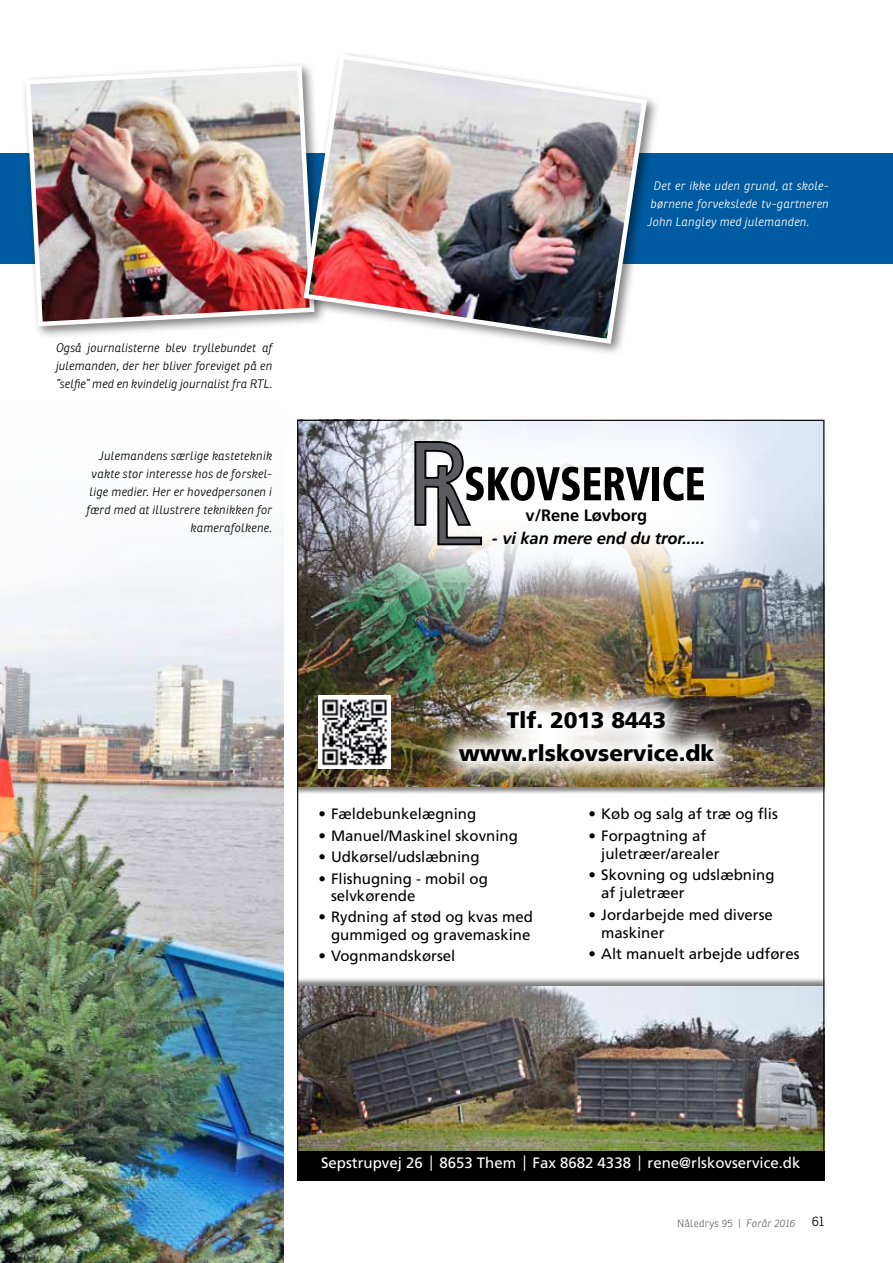
<style>
.page{position:relative;width:893px;height:1263px;background:#fff}
.page>*{position:absolute;margin:0;border:0;box-sizing:border-box;transform-origin:0 0}
.t1{font:900 22.5px/33px "Frutiger";letter-spacing:-.005em;color:#000;text-align:center}
.t2{font:italic 700 16.5px "Frutiger";letter-spacing:-.005em;color:#000}
.t3{font:700 16.5px "Frutiger";letter-spacing:-.005em;color:#000}
.t4{font:15px/17.2px "Frutiger";color:#000}
.t5{font:15px "Frutiger";color:#fff}
.t6{font:italic 300 12px/18px "Ronnia Fyens";letter-spacing:.015em;color:#000;text-align:right}
.t7{font:italic 300 12px/18px "Ronnia Fyens";letter-spacing:.015em;color:#fff;text-align:justify}
.t8{font:300 10.5px "Ronnia Fyens";letter-spacing:.025em;color:#68676c}
.s1{font-family:"Times New Roman";font-size:12.75px}
.s2{font-style:italic}
.s3{font-size:13.5px;color:#000}
</style>
<div class="page">
<img style="left:0;top:575px;width:284px;height:688px">
<div style="left:0;top:153px;width:893px;height:111px;background:#005a9f"></div>
<div style="left:297px;top:977px;width:527px;height:191px;background:#000;opacity:.5"></div>
<img style="left:299px;top:986px;width:523px;height:165px">
<div style="left:297px;top:1151px;width:527px;height:30px;background:#000"></div>
<div style="left:297px;top:420px;width:527px;height:375px;background:#000;opacity:.5"></div>
<img style="left:299px;top:422px;width:523px;height:364px">
<img style="left:323px;top:422px;width:470px;height:214px">
<div style="left:652px;top:467px;width:7px;height:33px;background:#000"></div>
<svg style="left:663px;top:467px;width:41px;height:34px"></svg>
<svg style="left:414px;top:441px;width:236px;height:105px"></svg>
<img style="left:318px;top:696px;width:73px;height:72px">
<img style="left:433px;top:684px;width:307px;height:104px">
<div style="left:21px;top:61px;width:307px;height:279px;background:#000;opacity:.5"></div>
<img style="left:23px;top:63px;width:277px;height:266px">
<div style="left:300px;top:50px;width:360px;height:307px;background:#000;opacity:.5"></div>
<img style="left:301px;top:51px;width:349px;height:295px">
<p class="t6" style="left:56px;top:339px;width:218px;text-align:justify">Også journalisterne blev tryllebundet af julemanden, der her bliver foreviget på en ”selfie” med en kvindelig journalist fra RTL.</p>
<p class="t6" style="left:86px;top:447px;width:187px">Julemandens særlige kasteteknik vakte stor interesse hos de forskel&shy;lige medier. Her er hovedpersonen i færd med at illustrere teknikken for kamerafolkene.</p>
<p class="t7" style="left:647px;top:177px;width:183px;text-indent:6px">Det er ikke uden grund, at skole&shy;børnene forvekslede tv-gartneren John Langley med julemanden.</p>
<p class="t3" style="left:526px;top:505px;width:123px">v/Rene Løvborg</p>
<p class="t2" style="left:492px;top:529px;width:215px">- vi kan mere end du tror.....</p>
<h1 class="t1" style="left:459px;top:703px;width:257px">Tlf. 2013 8443 www.rlskovservice.dk</h1>
<p class="t4" style="left:318px;top:805px;width:159px">• Fældebunkelægning</p>
<p class="t4" style="left:318px;top:827px;width:201px">• Manuel/Maskinel skovning</p>
<p class="t4" style="left:318px;top:848px;width:163px">• Udkørsel/udslæbning</p>
<p class="t4" style="left:331px;top:870px;width:158px;text-indent:-13px">• Flishugning - mobil og selvkørende</p>
<p class="t4" style="left:318px;top:908px;width:216px;text-align:right">• Rydning af stød og kvas med gummiged og gravemaskine</p>
<p class="t4" style="left:318px;top:947px;width:139px">• Vognmandskørsel</p>
<p class="t4" style="left:588px;top:805px;width:191px">• Køb og salg af træ og flis</p>
<p class="t4" style="left:601px;top:827px;width:120px;line-height:17.7px;text-indent:-13px">• Forpagtning af juletræer/arealer</p>
<p class="t4" style="left:601px;top:866px;width:175px;text-indent:-13px">• Skovning og udslæbning af juletræer</p>
<p class="t4" style="left:601px;top:906px;width:173px;line-height:17.7px;text-indent:-13px">• Jordarbejde med diverse maskiner</p>
<p class="t4" style="left:588px;top:946px;width:213px">• Alt manuelt arbejde udføres</p>
<p class="t5" style="left:321px;top:1154px;width:481px">Sepstrupvej 26 <span class="s1">│</span> 8653 Them <span class="s1">│</span> Fax 8682 4338 <span class="s1">│</span> rene@rlskovservice.dk</p>
<p class="t8" style="left:677px;top:1217px;width:149px">Nåledrys 95 | <span class="s2">Forår 2016</span> <span class="s3">61</span></p>
</div>
